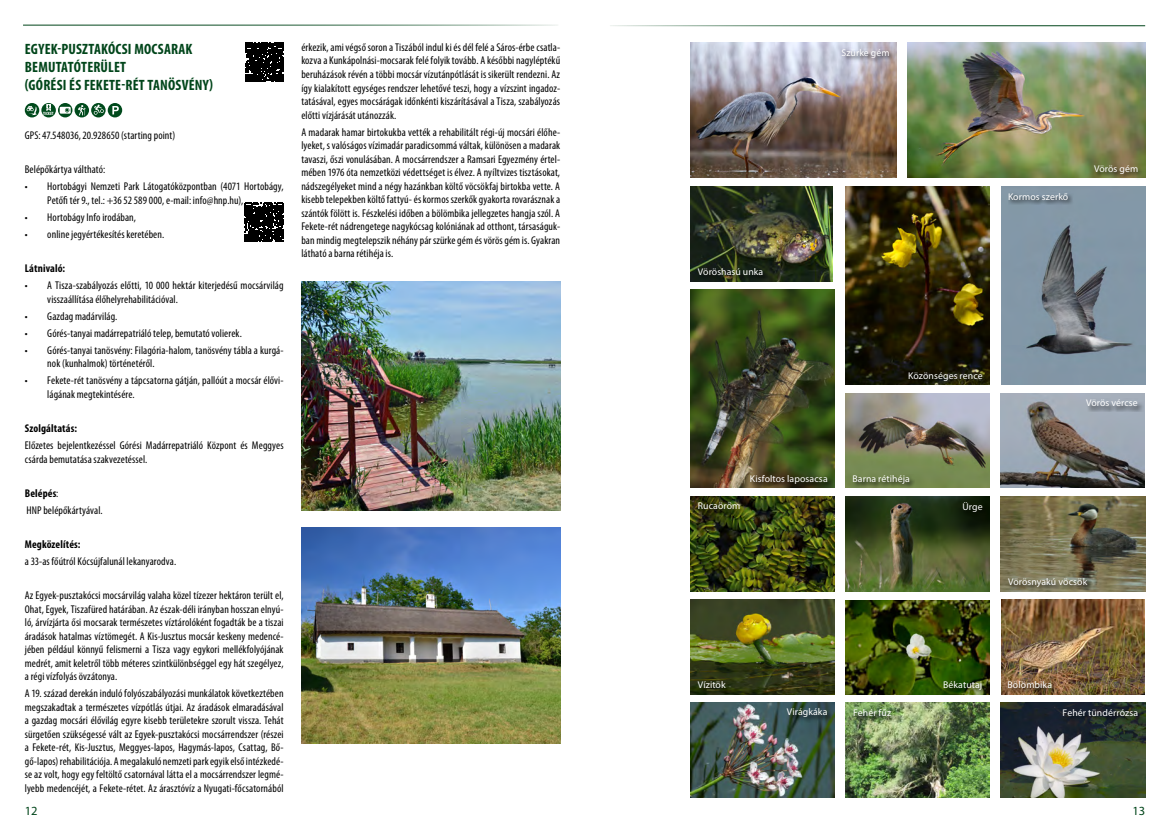
<style>
.page{position:relative;width:1170px;height:833px;background:#fff}
.page>*{position:absolute;margin:0;border:0;box-sizing:border-box;transform-origin:0 0}
.t1{font:700 condensed 15px/18px "Myriad Pro";letter-spacing:.01em;color:#00451a}
.t2{font:12.5px "Myriad Pro";color:#00451a}
.t3{font:condensed 11.25px/13.5px "Myriad Pro";letter-spacing:.005em;color:#000}
.t4{font:700 condensed 11.25px "Myriad Pro";letter-spacing:.01em;color:#000}
.t5{font:9.75px "Myriad Pro";letter-spacing:.01em;color:#fff}
.t6{font:700 condensed 4.62px "Myriad Pro";color:#fff}
.s1{font-weight:700}
</style>
<div class="page">
<hr style="left:23px;top:25px;width:535px;height:1px;background:#00451a">
<hr style="left:609px;top:25px;width:535px;height:1px;background:#00451a">
<img style="left:1000px;top:702px;width:144px;height:95px">
<img style="left:691px;top:599px;width:143px;height:95px">
<img style="left:1000px;top:496px;width:144px;height:95px">
<img style="left:691px;top:496px;width:143px;height:95px">
<img style="left:845px;top:702px;width:144px;height:95px">
<img style="left:1001px;top:186px;width:143px;height:198px">
<img style="left:845px;top:600px;width:144px;height:94px">
<img style="left:1000px;top:393px;width:144px;height:95px">
<img style="left:691px;top:702px;width:143px;height:95px">
<img style="left:845px;top:393px;width:144px;height:95px">
<img style="left:845px;top:496px;width:144px;height:95px">
<img style="left:1001px;top:599px;width:143px;height:95px">
<img style="left:845px;top:186px;width:144px;height:198px">
<img style="left:691px;top:290px;width:143px;height:198px">
<img style="left:691px;top:43px;width:205px;height:135px">
<img style="left:907px;top:43px;width:237px;height:135px">
<img style="left:691px;top:186px;width:141px;height:95px">
<div style="left:942px;top:680px;width:45px;height:15px;background:#000;opacity:.75"></div>
<div style="left:852px;top:707px;width:44px;height:14px;background:#000;opacity:.75"></div>
<div style="left:1062px;top:707px;width:81px;height:14px;background:#000;opacity:.75"></div>
<div style="left:962px;top:500px;width:26px;height:17px;background:#091403"></div>
<div style="left:1007px;top:191px;width:66px;height:14px;background:#000;opacity:.75"></div>
<div style="left:786px;top:707px;width:46px;height:16px;background:#000;opacity:.75"></div>
<div style="left:1085px;top:399px;width:58px;height:13px;background:#000;opacity:.75"></div>
<div style="left:1007px;top:680px;width:50px;height:13px;background:#000;opacity:.75"></div>
<div style="left:852px;top:474px;width:62px;height:15px;background:#000;opacity:.75"></div>
<div style="left:697px;top:267px;width:71px;height:14px;background:#000;opacity:.75"></div>
<div style="left:840px;top:47px;width:54px;height:16px;background:#000;opacity:.75"></div>
<div style="left:1007px;top:577px;width:85px;height:15px;background:#000;opacity:.75"></div>
<div style="left:1093px;top:164px;width:50px;height:15px;background:#000;opacity:.75"></div>
<div style="left:697px;top:502px;width:48px;height:13px;background:#000;opacity:.75"></div>
<div style="left:697px;top:680px;width:34px;height:14px;background:#000;opacity:.75"></div>
<div style="left:749px;top:474px;width:83px;height:15px;background:#000;opacity:.75"></div>
<div style="left:908px;top:371px;width:80px;height:15px;background:#000;opacity:.75"></div>
<svg style="left:245px;top:43px;width:38px;height:38px"></svg>
<div style="left:108px;top:103px;width:14px;height:14px;background:#004a1c;border-radius:50%"></div>
<svg style="left:112px;top:106px;width:7px;height:8px"></svg>
<div style="left:25px;top:103px;width:14px;height:14px;background:#004a1c;border-radius:50%"></div>
<svg style="left:27px;top:106px;width:10px;height:9px"></svg>
<svg style="left:58px;top:103px;width:14px;height:14px"></svg>
<svg style="left:60px;top:107px;width:11px;height:7px"></svg>
<svg style="left:61px;top:107px;width:8px;height:5px"></svg>
<div style="left:75px;top:103px;width:14px;height:14px;background:#004a1c;border-radius:50%"></div>
<svg style="left:78px;top:105px;width:7px;height:10px"></svg>
<svg style="left:91px;top:103px;width:15px;height:14px"></svg>
<svg style="left:94px;top:105px;width:10px;height:10px"></svg>
<div style="left:41px;top:103px;width:15px;height:14px;background:#004a1c;border-radius:50%"></div>
<svg style="left:46px;top:104px;width:5px;height:7px"></svg>
<img style="left:301px;top:281px;width:259px;height:229px">
<img style="left:301px;top:527px;width:259px;height:216px">
<svg style="left:245px;top:203px;width:38px;height:39px"></svg>
<h1 class="t1" style="left:25px;top:40px;width:190px">EGYEK-PUSZTAKÓCSI MOCSARAK<br>BEMUTATÓTERÜLET<br>(GÓRÉSI ÉS FEKETE-RÉT TANÖSVÉNY)</h1>
<p class="t6" style="left:43px;top:110px;width:12px">TICKET</p>
<p class="t3" style="left:25px;top:129px;width:152px">GPS: 47.548036, 20.928650 (starting point)</p>
<p class="t3" style="left:25px;top:163px;width:82px">Belépőkártya váltható:</p>
<p class="t3" style="left:47px;top:180px;width:238px;text-indent:-22px">• Hortobágyi Nemzeti Park Látogatóközpontban (4071 Hortobágy,<br>Petőfi tér 9., tel.: +36 52 589 000, e-mail: info@hnp.hu),</p>
<p class="t3" style="left:25px;top:211px;width:113px">• Hortobágy Info irodában,</p>
<p class="t3" style="left:25px;top:228px;width:141px">• online jegyértékesítés keretében.</p>
<p class="t4" style="left:25px;top:262px;width:42px">Látnivaló:</p>
<p class="t3" style="left:47px;top:279px;width:238px;text-indent:-22px">• A Tisza-szabályozás előtti, 10 000 hektár kiterjedésű mocsárvilág visszaállítása élőhelyrehabilitációval.</p>
<p class="t3" style="left:25px;top:309px;width:94px">• Gazdag madárvilág.</p>
<p class="t3" style="left:25px;top:326px;width:218px">• Górés-tanyai madárrepatriáló telep, bemutató volierek.</p>
<p class="t3" style="left:47px;top:344px;width:238px;text-indent:-22px">• Górés-tanyai tanösvény: Filagória-halom, tanösvény tábla a kurgá&shy;nok (kunhalmok) történetéről.</p>
<p class="t3" style="left:47px;top:374px;width:238px;text-indent:-22px">• Fekete-rét tanösvény a tápcsatorna gátján, pallóút a mocsár élővi&shy;lágának megtekintésére.</p>
<p class="t4" style="left:25px;top:422px;width:54px">Szolgáltatás:</p>
<p class="t3" style="left:25px;top:439px;width:260px">Előzetes bejelentkezéssel Górési Madárrepatriáló Központ és Meggyes csárda bemutatása szakvezetéssel.</p>
<p class="t3" style="left:25px;top:485px;width:79px;line-height:17px"><span class="s1">Belépés</span>:<br>HNP belépőkártyával.</p>
<p class="t4" style="left:25px;top:538px;width:57px">Megközelítés:</p>
<p class="t3" style="left:25px;top:554px;width:153px">a 33-as főútról Kócsújfalunál lekanyarodva.</p>
<p class="t3" style="left:25px;top:589px;width:260px;text-align:justify">Az Egyek-pusztakócsi mocsárvilág valaha közel tízezer hektáron terült el, Ohat, Egyek, Tiszafüred határában. Az észak-déli irányban hosszan elnyú&shy;ló, árvízjárta ősi mocsarak természetes víztárolóként fogadták be a tiszai áradások hatalmas víztömegét. A Kis-Jusztus mocsár keskeny medencé&shy;jében például könnyű felismerni a Tisza vagy egykori mellékfolyójának medrét, amit keletről több méteres szintkülönbséggel egy hát szegélyez, a régi vízfolyás övzátonya.</p>
<p class="t3" style="left:25px;top:687px;width:260px;text-align:justify">A 19. század derekán induló folyószabályozási munkálatok következtében megszakadtak a természetes vízpótlás útjai. Az áradások elmaradásával a gazdag mocsári élővilág egyre kisebb területekre szorult vissza. Tehát sürgetően szükségessé vált az Egyek-pusztakócsi mocsárrendszer (részei a Fekete-rét, Kis-Jusztus, Meggyes-lapos, Hagymás-lapos, Csattag, Bő&shy;gő-lapos) rehabilitációja. A megalakuló nemzeti park egyik első intézkedé&shy;se az volt, hogy egy feltöltő csatornával látta el a mocsárrendszer legmé&shy;lyebb medencéjét, a Fekete-rétet. Az árasztóvíz a Nyugati-főcsatornából</p>
<p class="t3" style="left:301px;top:41px;width:260px;text-align:justify">érkezik, ami végső soron a Tiszából indul ki és dél felé a Sáros-érbe csatla&shy;kozva a Kunkápolnási-mocsarak felé folyik tovább. A későbbi nagyléptékű beruházások révén a többi mocsár vízutánpótlását is sikerült rendezni. Az így kialakított egységes rendszer lehetővé teszi, hogy a vízszint ingadoz&shy;tatásával, egyes mocsárágak időnkénti kiszárításával a Tisza, szabályozás előtti vízjárását utánozzák.</p>
<p class="t3" style="left:301px;top:125px;width:260px;text-align:justify">A madarak hamar birtokukba vették a rehabilitált régi-új mocsári élőhe&shy;lyeket, s valóságos vízimadár paradicsommá váltak, különösen a madarak tavaszi, őszi vonulásában. A mocsárrendszer a Ramsari Egyezmény értel&shy;mében 1976 óta nemzetközi védettséget is élvez. A nyíltvizes tisztásokat, nádszegélyeket mind a négy hazánkban költő vöcsökfaj birtokba vette. A kisebb telepekben költő fattyú- és kormos szerkők gyakorta rovarásznak a szántók fölött is. Fészkelési időben a bölömbika jellegzetes hangja szól. A Fekete-rét nádrengetege nagykócsag kolóniának ad otthont, társaságuk&shy;ban mindig megtelepszik néhány pár szürke gém és vörös gém is. Gyakran látható a barna rétihéja is.</p>
<p class="t5" style="left:841px;top:46px;width:50px">Szürke gém</p>
<p class="t5" style="left:697px;top:266px;width:67px">Vöröshasú unka</p>
<p class="t5" style="left:1007px;top:190px;width:62px">Kormos szerkő</p>
<p class="t5" style="left:1093px;top:163px;width:46px">Vörös gém</p>
<p class="t5" style="left:908px;top:369px;width:76px">Közönséges rence</p>
<p class="t5" style="left:1085px;top:397px;width:53px">Vörös vércse</p>
<p class="t5" style="left:697px;top:500px;width:44px">Rucaöröm</p>
<p class="t5" style="left:749px;top:472px;width:79px">Kisfoltos laposacsa</p>
<p class="t5" style="left:852px;top:472px;width:59px">Barna rétihéja</p>
<p class="t5" style="left:962px;top:500px;width:22px">Ürge</p>
<p class="t5" style="left:1007px;top:576px;width:81px">Vörösnyakú vöcsök</p>
<p class="t5" style="left:697px;top:679px;width:29px">Vízitök</p>
<p class="t5" style="left:786px;top:706px;width:42px">Virágkáka</p>
<p class="t5" style="left:942px;top:678px;width:41px">Békatutaj</p>
<p class="t5" style="left:1007px;top:678px;width:46px">Bölömbika</p>
<p class="t5" style="left:853px;top:706px;width:40px">Fehér fűz</p>
<p class="t5" style="left:1062px;top:706px;width:77px">Fehér tündérrózsa</p>
<p class="t2" style="left:25px;top:802px;width:14px">12</p>
<p class="t2" style="left:1132px;top:802px;width:14px">13</p>
</div>
